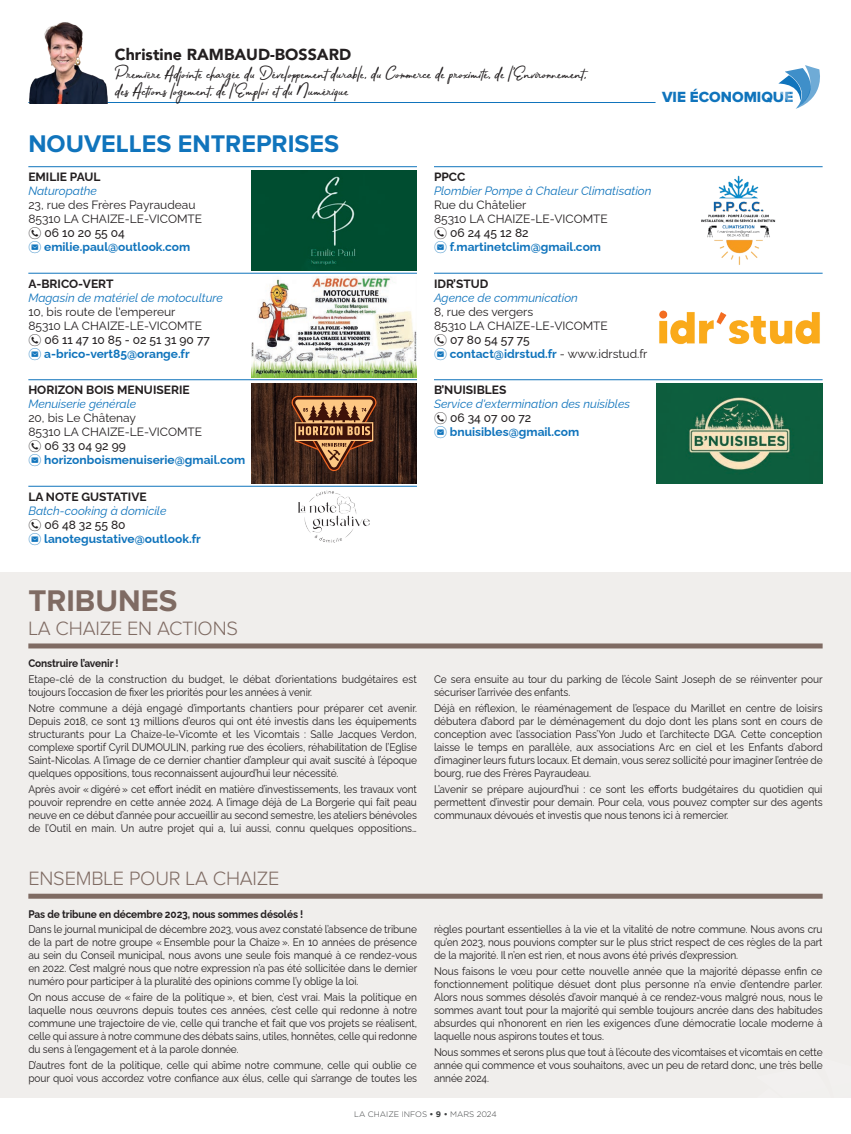
<style>
.page{position:relative;width:851px;height:1134px;background:#fff}
.page>*{position:absolute;margin:0;border:0;box-sizing:border-box;transform-origin:0 0}
.t1{font:700 31px "Proxima Nova";color:#7f6b63}
.t2{font:700 25px "Proxima Nova";color:#1074bc}
.t3{font:300 20px "Proxima Nova A";letter-spacing:-.01em;color:#7f6b63}
.t4{font:18.6px/17.3px "Bahagia";color:#231f20}
.t5{font:900 16px "Avenir";color:#231f20}
.t6{font:15.3px "Proxima Nova Extrabld";color:#1074bc}
.t7{font:12px/14px "Raleway";color:#231f20}
.t8{font:italic 12px/14px "Raleway";color:#1074bc}
.t9{font:700 12px "Raleway";color:#231f20}
.t10{font:700 12px/14px "Raleway";color:#1074bc}
.t11{font:11px/13px "Raleway";letter-spacing:-.01em;color:#231f20;text-align:justify;scale:.92 1}
.t12{font:700 11px "Raleway";letter-spacing:-.01em;color:#231f20;scale:.92 1}
.t13{font:300 8px "Gotham";color:#3d3f40}
.s1{font-family:"typeecon"}
.s2{font-weight:500}
.s3{font-family:"typeecon";color:#1074bc}
.s4{font-weight:700;color:#1074bc}
.s5{font-weight:400;font-style:italic}
.s6{font-family:"typeecon";font-weight:400;color:#231f20}
.s7{font-weight:500;color:#231f20}
.s8{font-family:"typeecon";font-weight:400}
.s9{font-family:"typeecon";font-style:normal;color:#231f20}
.s10{font-weight:500;font-style:normal;color:#231f20}
.s11{font-family:"typeecon";font-style:normal}
.s12{font-weight:700;font-style:normal}
.s13{font-weight:700}
</style>
<div class="page">
<div style="left:0;top:572px;width:850px;height:525px;background:#f0eeec"></div>
<div style="left:28px;top:643px;width:794px;height:5px;background:#7f6b63"></div>
<div style="left:28px;top:894px;width:794px;height:5px;background:#7f6b63"></div>
<hr style="left:28px;top:166px;width:389px;height:1px;background:#1074bc">
<hr style="left:28px;top:273px;width:389px;height:1px;background:#1074bc">
<hr style="left:28px;top:379px;width:389px;height:1px;background:#1074bc">
<hr style="left:28px;top:486px;width:389px;height:1px;background:#1074bc">
<hr style="left:434px;top:166px;width:388px;height:1px;background:#1074bc">
<hr style="left:434px;top:273px;width:388px;height:1px;background:#1074bc">
<hr style="left:434px;top:379px;width:388px;height:1px;background:#1074bc">
<div style="left:251px;top:170px;width:166px;height:101px;background:#004d30"></div>
<img style="left:659px;top:310px;width:161px;height:35px">
<img style="left:251px;top:277px;width:166px;height:100px">
<img style="left:656px;top:383px;width:166px;height:101px">
<img style="left:299px;top:490px;width:70px;height:53px">
<img style="left:701px;top:175px;width:75px;height:90px">
<img style="left:251px;top:383px;width:166px;height:101px">
<svg style="left:291px;top:396px;width:85px;height:75px;background:#825435"></svg>
<hr style="left:28px;top:102px;width:627px;height:1px;background:#1074bc">
<svg style="left:778px;top:65px;width:42px;height:44px"></svg>
<img style="left:28px;top:22px;width:80px;height:81px">
<h3 class="t5" style="left:115px;top:41px;width:238px">Christine RAMBAUD-BOSSARD</h3>
<h3 class="t4" style="left:115px;top:63px;width:473px">Première Adjointe chargée du Développement durable, du Commerce de proximité, de l’Environnement, des Actions logement, de l’Emploi et du Numérique</h3>
<h3 class="t6" style="left:662px;top:89px;width:133px">VIE ÉCONOMIQUE</h3>
<h2 class="t2" style="left:28px;top:129px;width:312px">NOUVELLES ENTREPRISES</h2>
<p class="t9" style="left:28px;top:168px;width:74px">EMILIE PAUL</p>
<p class="t8" style="left:28px;top:183px;width:70px">Naturopathe</p>
<p class="t7" style="left:28px;top:197px;width:175px">23, rue des Frères Payraudeau<br>85310 LA CHAIZE-LE-VICOMTE<br><span class="s1">N</span> <span class="s2">06 10 20 55 04<br></span><span class="s3">E</span> <span class="s4">emilie.paul@outlook.com</span></p>
<p class="t9" style="left:28px;top:274px;width:87px">A-BRICO-VERT</p>
<p class="t8" style="left:28px;top:289px;width:196px">Magasin de matériel de motoculture</p>
<p class="t7" style="left:28px;top:303px;width:183px">10, bis route de l'empereur<br>85310 LA CHAIZE-LE-VICOMTE<br><span class="s1">N</span> <span class="s2">06 11 47 10 85 - 02 51 31 90 77<br></span><span class="s3">E</span> <span class="s4">a-brico-vert85@orange.fr</span></p>
<p class="t9" style="left:28px;top:381px;width:163px">HORIZON BOIS MENUISERIE</p>
<p class="t8" style="left:28px;top:396px;width:109px">Menuiserie générale</p>
<p class="t7" style="left:28px;top:410px;width:218px">20, bis Le Châtenay<br>85310 LA CHAIZE-LE-VICOMTE<br><span class="s1">N</span> <span class="s2">06 33 04 92 99<br></span><span class="s3">E</span> <span class="s4">horizonboismenuiserie@gmail.com</span></p>
<p class="t9" style="left:28px;top:487px;width:120px">LA NOTE GUSTATIVE</p>
<p class="t10" style="left:28px;top:502px;width:174px"><span class="s5">Batch-cooking à domicile<br></span><span class="s6">N</span> <span class="s7">06 48 32 55 80<br></span><span class="s8">E</span> lanotegustative@outlook.fr</p>
<p class="t9" style="left:434px;top:168px;width:33px">PPCC</p>
<p class="t8" style="left:434px;top:183px;width:219px">Plombier Pompe à Chaleur Climatisation</p>
<p class="t7" style="left:434px;top:197px;width:175px">Rue du Châtelier<br>85310 LA CHAIZE-LE-VICOMTE<br><span class="s1">N</span> <span class="s2">06 24 45 12 82<br></span><span class="s3">E</span> <span class="s4">f.martinetclim@gmail.com</span></p>
<p class="t9" style="left:434px;top:274px;width:56px">IDR’STUD</p>
<p class="t8" style="left:434px;top:289px;width:145px">Agence de communication</p>
<p class="t7" style="left:434px;top:303px;width:215px">8, rue des vergers<br>85310 LA CHAIZE-LE-VICOMTE<br><span class="s1">N</span> <span class="s2">07 80 54 57 75<br></span><span class="s3">E</span> <span class="s4">contact@idrstud.fr</span> - www.idrstud.fr</p>
<p class="t9" style="left:434px;top:381px;width:74px">B’NUISIBLES</p>
<p class="t8" style="left:434px;top:396px;width:197px">Service d'extermination des nuisibles<br><span class="s9">N</span> <span class="s10">06 34 07 00 72<br></span><span class="s11">E</span> <span class="s12">bnuisibles@gmail.com</span></p>
<h1 class="t1" style="left:28px;top:583px;width:151px">TRIBUNES</h1>
<h3 class="t3" style="left:28px;top:617px;width:211px">LA CHAIZE EN ACTIONS</h3>
<p class="t12" style="left:28px;top:655px;width:100px">Construire l’avenir !</p>
<p class="t11" style="left:28px;top:671px;width:423px">Etape-clé de la construction du budget, le débat d’orientations budgétaires est toujours l’occasion de fixer les priorités pour les années à venir.</p>
<p class="t11" style="left:28px;top:700px;width:424px">Notre commune a déjà engagé d’importants chantiers pour préparer cet avenir.<br>Depuis 2018, ce sont 13 millions d’euros qui ont été investis dans les équipements structurants pour La Chaize-le-Vicomte et les Vicomtais : Salle Jacques Verdon, complexe sportif Cyril DUMOULIN, parking rue des écoliers, réhabilitation de l’Eglise Saint-Nicolas. A l’image de ce dernier chantier d’ampleur qui avait suscité à l’époque quelques oppositions, tous reconnaissent aujourd’hui leur nécessité.</p>
<p class="t11" style="left:28px;top:781px;width:424px">Après avoir « digéré » cet effort inédit en matière d’investissements, les travaux vont pouvoir reprendre en cette année 2024. A l’image déjà de La Borgerie qui fait peau neuve en ce début d’année pour accueillir au second semestre, les ateliers bénévoles de l’Outil en main. Un autre projet qui a, lui aussi, connu quelques oppositions…</p>
<h3 class="t3" style="left:28px;top:867px;width:253px">ENSEMBLE POUR LA CHAIZE</h3>
<p class="t12" style="left:28px;top:905px;width:300px">Pas de tribune en décembre 2023, nous sommes désolés !</p>
<p class="t11" style="left:28px;top:922px;width:424px">Dans le journal municipal de décembre 2023, vous avez constaté l’absence de tribune de la part de notre groupe « Ensemble pour la Chaize ». En 10 années de présence au sein du Conseil municipal, nous avons une seule fois manqué à ce rendez-vous en 2022. C’est malgré nous que notre expression n’a pas été sollicitée dans le dernier numéro pour participer à la pluralité des opinions comme l’y oblige la loi.</p>
<p class="t11" style="left:28px;top:990px;width:424px">On nous accuse de « faire de la politique », et bien, c’est vrai. Mais la politique en laquelle nous œuvrons depuis toutes ces années, c’est celle qui redonne à notre commune une trajectoire de vie, celle qui tranche et fait que vos projets se réalisent, celle qui assure à notre commune des débats sains, utiles, honnêtes, celle qui redonne du sens à l’engagement et à la parole donnée.</p>
<p class="t11" style="left:28px;top:1057px;width:424px">D’autres font de la politique, celle qui abîme notre commune, celle qui oublie ce pour quoi vous accordez votre confiance aux élus, celle qui s’arrange de toutes les</p>
<p class="t11" style="left:434px;top:671px;width:424px">Ce sera ensuite au tour du parking de l’école Saint Joseph de se réinventer pour sécuriser l’arrivée des enfants.</p>
<p class="t11" style="left:434px;top:700px;width:424px">Déjà en réflexion, le réaménagement de l’espace du Marillet en centre de loisirs débutera d’abord par le déménagement du dojo dont les plans sont en cours de conception avec l’association Pass’Yon Judo et l’architecte DGA. Cette conception laisse le temps en parallèle, aux associations Arc en ciel et les Enfants d’abord d’imaginer leurs futurs locaux. Et demain, vous serez sollicité pour imaginer l’entrée de bourg, rue des Frères Payraudeau.</p>
<p class="t11" style="left:434px;top:781px;width:424px">L’avenir se prépare aujourd’hui : ce sont les efforts budgétaires du quotidien qui permettent d’investir pour demain. Pour cela, vous pouvez compter sur des agents communaux dévoués et investis que nous tenons ici à remercier.</p>
<p class="t11" style="left:434px;top:922px;width:424px">règles pourtant essentielles à la vie et la vitalité de notre commune. Nous avons cru qu’en 2023, nous pouvions compter sur le plus strict respect de ces règles de la part de la majorité. Il n’en est rien, et nous avons été privés d’expression.</p>
<p class="t11" style="left:434px;top:964px;width:424px">Nous faisons le vœu pour cette nouvelle année que la majorité dépasse enfin ce fonctionnement politique désuet dont plus personne n’a envie d’entendre parler.<br>Alors nous sommes désolés d’avoir manqué à ce rendez-vous malgré nous, nous le sommes avant tout pour la majorité qui semble toujours ancrée dans des habitudes absurdes qui n’honorent en rien les exigences d’une démocratie locale moderne à laquelle nous aspirons toutes et tous.</p>
<p class="t11" style="left:434px;top:1044px;width:424px">Nous sommes et serons plus que tout à l’écoute des vicomtaises et vicomtais en cette année qui commence et vous souhaitons, avec un peu de retard donc, une très belle année 2024.</p>
<p class="t13" style="left:354px;top:1110px;width:144px">LA CHAIZE INFOS <span class="s13">• 9 •</span> MARS 2024</p>
</div>
